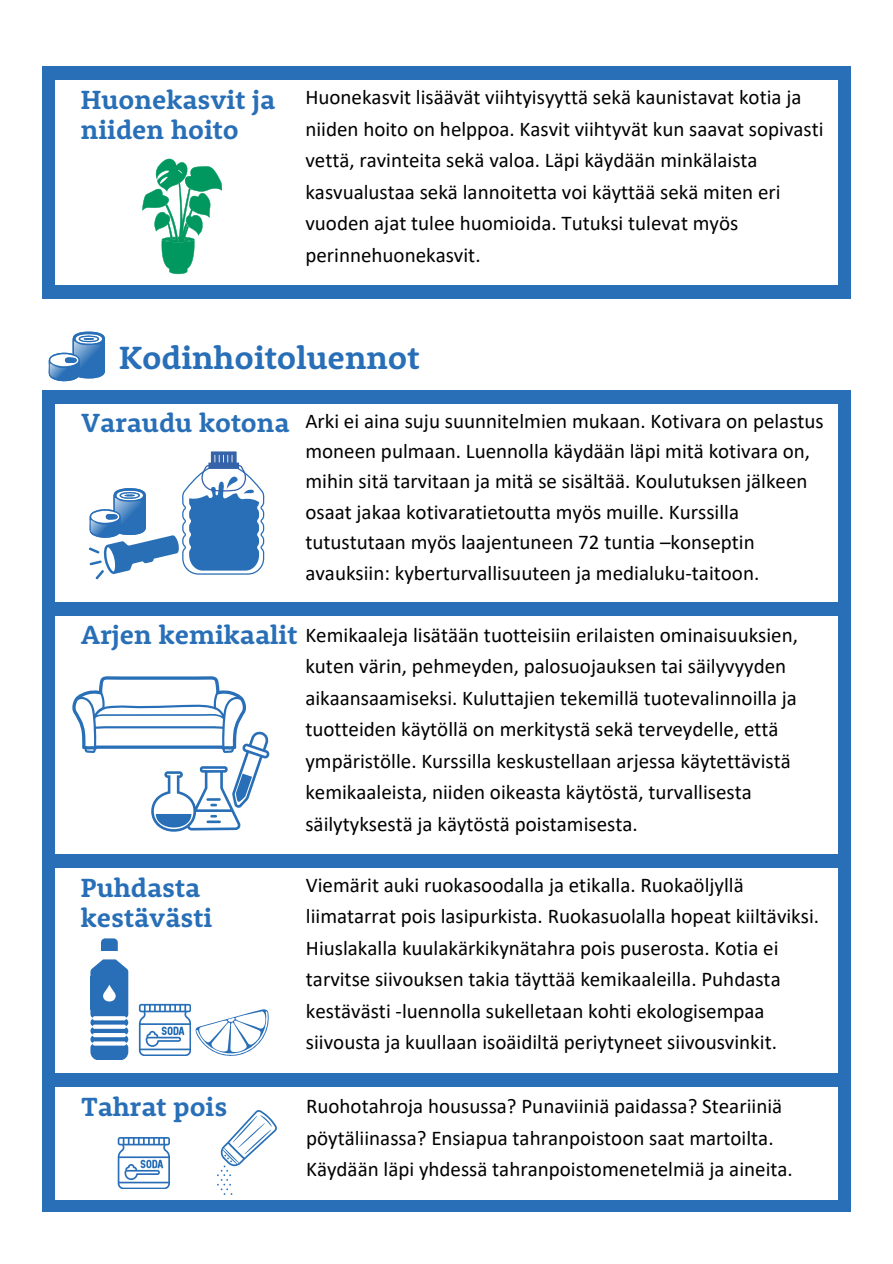
<style>
.page{position:relative;width:893px;height:1264px;background:#fff}
.page>*{position:absolute;margin:0;border:0;box-sizing:border-box;transform-origin:0 0}
.t1{font:700 33px "Rooney Pro";color:#286fb7}
.t2{font:700 27px/30.3px "Rooney Pro";color:#286fb7}
.t3{font:21px/31.5px "Calibri";color:#000}
</style>
<div class="page">
<div style="left:42px;top:67px;width:809px;height:13px;background:#286fb7"></div>
<div style="left:42px;top:67px;width:13px;height:231px;background:#286fb7"></div>
<div style="left:838px;top:67px;width:13px;height:231px;background:#286fb7"></div>
<div style="left:43px;top:285px;width:801px;height:13px;background:#286fb7"></div>
<svg style="left:142px;top:159px;width:80px;height:115px"></svg>
<div style="left:42px;top:390px;width:13px;height:822px;background:#286fb7"></div>
<div style="left:838px;top:390px;width:13px;height:822px;background:#286fb7"></div>
<div style="left:48px;top:1200px;width:796px;height:12px;background:#286fb7"></div>
<div style="left:42px;top:390px;width:809px;height:14px;background:#286fb7"></div>
<div style="left:43px;top:602px;width:807px;height:13px;background:#286fb7"></div>
<div style="left:43px;top:854px;width:801px;height:13px;background:#286fb7"></div>
<svg style="left:48px;top:331px;width:57px;height:50px"></svg>
<div style="left:43px;top:1073px;width:801px;height:13px;background:#286fb7"></div>
<svg style="left:89px;top:451px;width:175px;height:129px"></svg>
<svg style="left:72px;top:676px;width:197px;height:155px"></svg>
<svg style="left:101px;top:938px;width:17px;height:13px"></svg>
<svg style="left:90px;top:1018px;width:38px;height:8px"></svg>
<svg style="left:90px;top:1026px;width:38px;height:9px"></svg>
<svg style="left:90px;top:1044px;width:38px;height:15px"></svg>
<svg style="left:90px;top:1035px;width:38px;height:8px"></svg>
<svg style="left:90px;top:959px;width:38px;height:59px;background:#4582c0"></svg>
<svg style="left:92px;top:1016px;width:34px;height:4px"></svg>
<svg style="left:92px;top:1024px;width:34px;height:4px"></svg>
<hr style="left:92px;top:1033px;width:34px;height:4px;background:#fff;border-radius:2px">
<svg style="left:92px;top:1041px;width:34px;height:4px"></svg>
<svg style="left:138px;top:1003px;width:131px;height:53px"></svg>
<svg style="left:217px;top:1110px;width:59px;height:84px"></svg>
<svg style="left:118px;top:1137px;width:51px;height:51px"></svg>
<p class="t2" style="left:81px;top:87px;width:196px">Huonekasvit ja niiden hoito</p>
<h2 class="t3" style="left:305px;top:83px;width:519px">Huonekasvit lisäävät viihtyisyyttä sekä kaunistavat kotia ja niiden hoito on helppoa. Kasvit viihtyvät kun saavat sopivasti vettä, ravinteita sekä valoa. Läpi käydään minkälaista kasvualustaa sekä lannoitetta voi käyttää sekä miten eri vuoden ajat tulee huomioida. Tutuksi tulevat myös perinnehuonekasvit.</h2>
<p class="t1" style="left:119px;top:344px;width:302px">Kodinhoitoluennot</p>
<p class="t2" style="left:81px;top:410px;width:210px">Varaudu kotona</p>
<p class="t3" style="left:305px;top:407px;width:520px;line-height:30.3px">Arki ei aina suju suunnitelmien mukaan. Kotivara on pelastus moneen pulmaan. Luennolla käydään läpi mitä kotivara on, mihin sitä tarvitaan ja mitä se sisältää. Koulutuksen jälkeen osaat jakaa kotivaratietoutta myös muille. Kurssilla tutustutaan myös laajentuneen 72 tuntia –konseptin avauksiin: kyberturvallisuuteen ja medialuku-taitoon.</p>
<h1 class="t2" style="left:81px;top:622px;width:218px">Arjen kemikaalit</h1>
<p class="t3" style="left:305px;top:620px;width:494px">Kemikaaleja lisätään tuotteisiin erilaisten ominaisuuksien, kuten värin, pehmeyden, palosuojauksen tai säilyvyyden aikaansaamiseksi. Kuluttajien tekemillä tuotevalinnoilla ja tuotteiden käytöllä on merkitystä sekä terveydelle, että ympäristölle. Kurssilla keskustellaan arjessa käytettävistä kemikaaleista, niiden oikeasta käytöstä, turvallisesta säilytyksestä ja käytöstä poistamisesta.</p>
<h2 class="t2" style="left:81px;top:874px;width:133px">Puhdasta kestävästi</h2>
<p class="t3" style="left:306px;top:870px;width:514px">Viemärit auki ruokasoodalla ja etikalla. Ruokaöljyllä liimatarrat pois lasipurkista. Ruokasuolalla hopeat kiiltäviksi.<br>Hiuslakalla kuulakärkikynätahra pois puserosta. Kotia ei tarvitse siivouksen takia täyttää kemikaaleilla. Puhdasta kestävästi -luennolla sukelletaan kohti ekologisempaa siivousta ja kuullaan isoäidiltä periytyneet siivousvinkit.</p>
<p class="t2" style="left:82px;top:1094px;width:147px">Tahrat pois</p>
<h2 class="t3" style="left:306px;top:1092px;width:488px">Ruohotahroja housussa? Punaviiniä paidassa? Steariiniä pöytäliinassa? Ensiapua tahranpoistoon saat martoilta.<br>Käydään läpi yhdessä tahranpoistomenetelmiä ja aineita.</h2>
</div>
